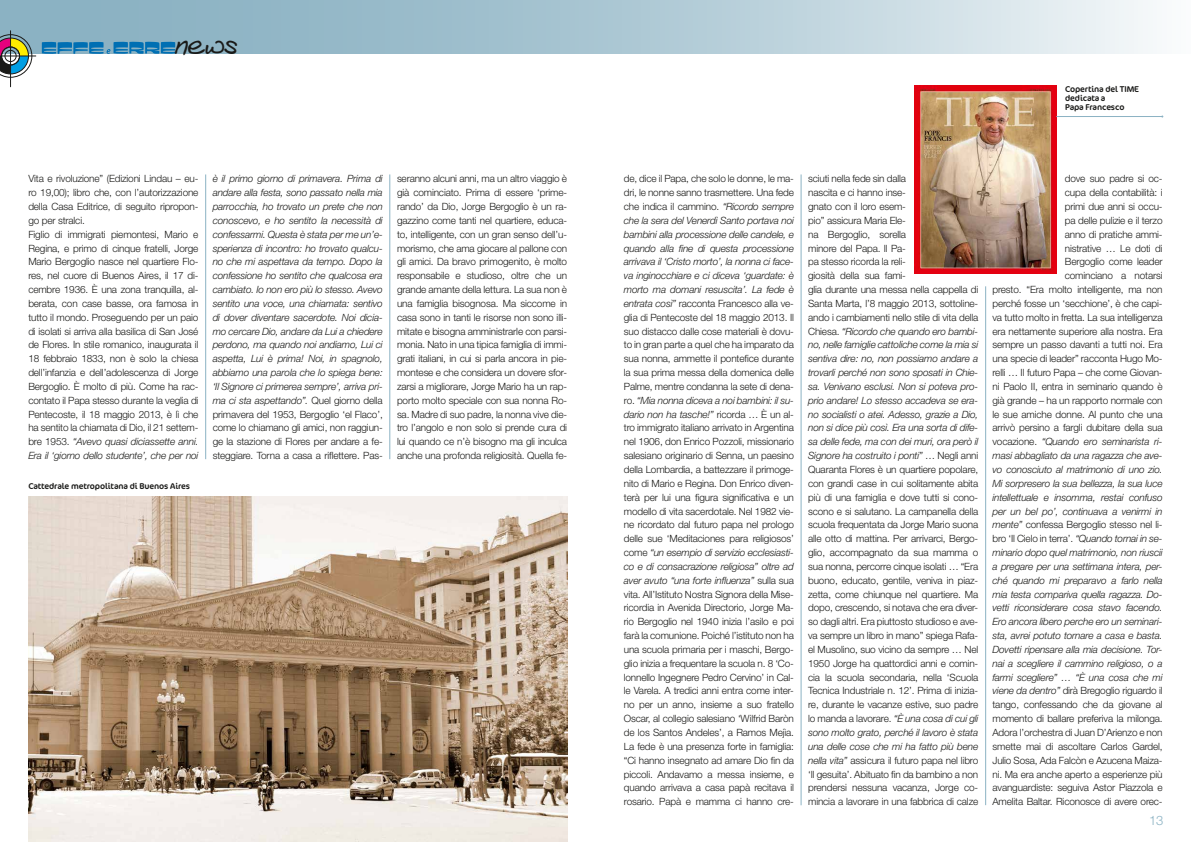
<style>
.page{position:relative;width:1191px;height:842px;background:#fff}
.page>*{position:absolute;margin:0;border:0;box-sizing:border-box;transform-origin:0 0}
.t1{font:38.9px "Beth Hand";color:#1a1a18}
.t2{font:300 13px "Helvetica Neue";color:#8bb2c3}
.t3{font:300 10px/13.8px "Helvetica Neue";letter-spacing:-.015em;color:#1a1a18}
.t4{font:italic 300 10px/13.8px "Helvetica Neue";letter-spacing:-.015em;color:#1a1a18;text-align:justify}
.t5{font:8.5px/9px "Cocon";letter-spacing:-.01em;color:#1a1a18}
.s1{font-style:italic}
.s2{font-style:normal}
</style>
<div class="page">
<svg style="left:0;top:0;width:1153px;height:54px;background:#b0cad6"></svg>
<hr style="left:205px;top:174px;width:1px;height:285px;background:#8bb2c3">
<hr style="left:389px;top:174px;width:1px;height:285px;background:#8bb2c3">
<hr style="left:801px;top:174px;width:1px;height:631px;background:#8bb2c3">
<svg style="left:0;top:34px;width:32px;height:44px"></svg>
<div style="left:1px;top:47px;width:19px;height:18px;border:1px solid #1a1a18;border-radius:50%"></div>
<div style="left:5px;top:50px;width:11px;height:12px;border:1px solid #1a1a18;border-radius:50%"></div>
<hr style="left:10px;top:31px;width:1px;height:56px;background:#1a1a18">
<hr style="left:0;top:56px;width:36px;height:1px;background:#1a1a18">
<svg style="left:42px;top:42px;width:133px;height:12px;background:#3186b8"></svg>
<hr style="left:985px;top:286px;width:1px;height:519px;background:#8bb2c3">
<img style="left:914px;top:85px;width:142px;height:188px">
<img style="left:28px;top:496px;width:539px;height:346px">
<hr style="left:1056px;top:116px;width:106px;height:1px;background:#8bb2c3">
<h1 class="t1" style="left:175px;top:23px;width:64px">news</h1>
<p class="t5" style="left:1065px;top:84px;width:75px">Copertina del TIME dedicata a<br>Papa Francesco</p>
<p class="t3" style="left:28px;top:172px;width:172px">Vita e rivoluzione” (Edizioni Lindau – eu&shy;ro 19,00); libro che, con l’autorizzazione della Casa Editrice, di seguito ripropon&shy;go per stralci.<br>Figlio di immigrati piemontesi, Mario e Regina, e primo di cinque fratelli, Jorge Mario Bergoglio nasce nel quartiere Flo&shy;res, nel cuore di Buenos Aires, il 17 di&shy;cembre 1936. È una zona tranquilla, al&shy;berata, con case basse, ora famosa in tutto il mondo. Proseguendo per un paio di isolati si arriva alla basilica di San José de Flores. In stile romanico, inaugurata il 18 febbraio 1833, non è solo la chiesa dell’infanzia e dell’adolescenza di Jorge Bergoglio. È molto di più. Come ha rac&shy;contato il Papa stesso durante la veglia di Pentecoste, il 18 maggio 2013, è lì che ha sentito la chiamata di Dio, il 21 settem&shy;bre 1953. <span class="s1">“Avevo quasi diciassette anni.<br>Era il ‘giorno dello studente’, che per noi</span></p>
<p class="t4" style="left:213px;top:172px;width:172px">è il primo giorno di primavera. Prima di andare alla festa, sono passato nella mia parrocchia, ho trovato un prete che non conoscevo, e ho sentito la necessità di confessarmi. Questa è stata per me un’e&shy;sperienza di incontro: ho trovato qualcu&shy;no che mi aspettava da tempo. Dopo la confessione ho sentito che qualcosa era cambiato. Io non ero più lo stesso. Avevo sentito una voce, una chiamata: sentivo di dover diventare sacerdote. Noi dicia&shy;mo cercare Dio, andare da Lui a chiedere perdono, ma quando noi andiamo, Lui ci aspetta, Lui è prima! Noi, in spagnolo, abbiamo una parola che lo spiega bene: ‘Il Signore ci primerea sempre’, arriva pri&shy;ma ci sta aspettando”. <span class="s2">Quel giorno della primavera del 1953, Bergoglio ‘el Flaco’, come lo chiamano gli amici, non raggiun&shy;ge la stazione di Flores per andare a fe&shy;steggiare. Torna a casa a riflettere. Pas-</span></p>
<p class="t3" style="left:624px;top:172px;width:172px;text-align:justify">de, dice il Papa, che solo le donne, le ma&shy;dri, le nonne sanno trasmettere. Una fede che indica il cammino. <span class="s1">“Ricordo sempre che la sera del Venerdì Santo portava noi bambini alla processione delle candele, e quando alla fine di questa processione arrivava il ‘Cristo morto’, la nonna ci face&shy;va inginocchiare e ci diceva ‘guardate: è morto ma domani resuscita’. La fede è entrata così”</span> racconta Francesco alla ve&shy;glia di Pentecoste del 18 maggio 2013. Il suo distacco dalle cose materiali è dovu&shy;to in gran parte a quel che ha imparato da sua nonna, ammette il pontefice durante la sua prima messa della domenica delle Palme, mentre condanna la sete di dena&shy;ro. <span class="s1">“Mia nonna diceva a noi bambini: il su&shy;dario non ha tasche!”</span> ricorda … È un al&shy;tro immigrato italiano arrivato in Argentina nel 1906, don Enrico Pozzoli, missionario salesiano originario di Senna, un paesino della Lombardia, a battezzare il primoge&shy;nito di Mario e Regina. Don Enrico diven&shy;terà per lui una figura significativa e un modello di vita sacerdotale. Nel 1982 vie&shy;ne ricordato dal futuro papa nel prologo delle sue ‘Meditaciones para religiosos’ come <span class="s1">“un esempio di servizio ecclesiasti&shy;co e di consacrazione religiosa” oltre ad aver avuto “una forte influenza”</span> sulla sua vita. All’Istituto Nostra Signora della Mise&shy;ricordia in Avenida Directorio, Jorge Ma&shy;rio Bergoglio nel 1940 inizia l’asilo e poi farà la comunione. Poiché l’istituto non ha una scuola primaria per i maschi, Bergo&shy;glio inizia a frequentare la scuola n. 8 ‘Co&shy;lonnello Ingegnere Pedro Cervino’ in Cal&shy;le Varela. A tredici anni entra come inter&shy;no per un anno, insieme a suo fratello Oscar, al collegio salesiano ‘Wilfrid Baròn de los Santos Andeles’, a Ramos Mejìa.<br>La fede è una presenza forte in famiglia: “Ci hanno insegnato ad amare Dio fin da piccoli. Andavamo a messa insieme, e quando arrivava a casa papà recitava il rosario. Papà e mamma ci hanno cre-</p>
<p class="t3" style="left:397px;top:172px;width:172px;text-align:justify">seranno alcuni anni, ma un altro viaggio è già cominciato. Prima di essere ‘prime&shy;rando’ da Dio, Jorge Bergoglio è un ra&shy;gazzino come tanti nel quartiere, educa&shy;to, intelligente, con un gran senso dell’u&shy;morismo, che ama giocare al pallone con gli amici. Da bravo primogenito, è molto responsabile e studioso, oltre che un grande amante della lettura. La sua non è una famiglia bisognosa. Ma siccome in casa sono in tanti le risorse non sono illi&shy;mitate e bisogna amministrarle con parsi&shy;monia. Nato in una tipica famiglia di immi&shy;grati italiani, in cui si parla ancora in pie&shy;montese e che considera un dovere sfor&shy;zarsi a migliorare, Jorge Mario ha un rap&shy;porto molto speciale con sua nonna Ro&shy;sa. Madre di suo padre, la nonna vive die&shy;tro l’angolo e non solo si prende cura di lui quando ce n’è bisogno ma gli inculca anche una profonda religiosità. Quella fe-</p>
<p class="t3" style="left:808px;top:172px;width:172px">sciuti nella fede sin dalla<br>nascita e ci hanno inse-<br>gnato con il loro esem-<br>pio” assicura Maria Ele-<br>na Bergoglio, sorella<br>minore del Papa. Il Pa-<br>pa stesso ricorda la reli-<br>giosità della sua fami-<br>glia durante una messa nella cappella di Santa Marta, l’8 maggio 2013, sottoline&shy;ando i cambiamenti nello stile di vita della Chiesa. <span class="s1">“Ricordo che quando ero bambi&shy;no, nelle famiglie cattoliche come la mia si sentiva dire: no, non possiamo andare a trovarli perché non sono sposati in Chie&shy;sa. Venivano esclusi. Non si poteva pro&shy;prio andare! Lo stesso accadeva se era&shy;no socialisti o atei. Adesso, grazie a Dio, non si dice più così. Era una sorta di dife&shy;sa delle fede, ma con dei muri, ora però il Signore ha costruito i ponti”</span> … Negli anni Quaranta Flores è un quartiere popolare, con grandi case in cui solitamente abita più di una famiglia e dove tutti si cono&shy;scono e si salutano. La campanella della scuola frequentata da Jorge Mario suona alle otto di mattina. Per arrivarci, Bergo&shy;glio, accompagnato da sua mamma o sua nonna, percorre cinque isolati … “Era buono, educato, gentile, veniva in piaz&shy;zetta, come chiunque nel quartiere. Ma dopo, crescendo, si notava che era diver&shy;so dagli altri. Era piuttosto studioso e ave&shy;va sempre un libro in mano” spiega Rafa&shy;el Musolino, suo vicino da sempre … Nel 1950 Jorge ha quattordici anni e comin&shy;cia la scuola secondaria, nella ‘Scuola Tecnica Industriale n. 12’. Prima di inizia&shy;re, durante le vacanze estive, suo padre lo manda a lavorare. <span class="s1">“È una cosa di cui gli sono molto grato, perché il lavoro è stata una delle cose che mi ha fatto più bene nella vita”</span> assicura il futuro papa nel libro ‘Il gesuita’. Abituato fin da bambino a non prendersi nessuna vacanza, Jorge co&shy;mincia a lavorare in una fabbrica di calze</p>
<p class="t3" style="left:992px;top:172px;width:172px;text-align:right">dove suo padre si oc-<br>cupa della contabilità: i<br>primi due anni si occu-<br>pa delle pulizie e il terzo<br>anno di pratiche ammi-<br>nistrative … Le doti di<br>Bergoglio come leader<br>cominciano a notarsi<br>presto. “Era molto intelligente, ma non perché fosse un ‘secchione’, è che capi&shy;va tutto molto in fretta. La sua intelligenza era nettamente superiore alla nostra. Era sempre un passo davanti a tutti noi. Era una specie di leader” racconta Hugo Mo&shy;relli … Il futuro Papa – che come Giovan&shy;ni Paolo II, entra in seminario quando è già grande – ha un rapporto normale con le sue amiche donne. Al punto che una arrivò persino a fargli dubitare della sua vocazione. <span class="s1">“Quando ero seminarista ri&shy;masi abbagliato da una ragazza che ave&shy;vo conosciuto al matrimonio di uno zio.<br>Mi sorpresero la sua bellezza, la sua luce intellettuale e insomma, restai confuso per un bel po’, continuava a venirmi in mente”</span> confessa Bergoglio stesso nel li&shy;bro ‘Il Cielo in terra’. <span class="s1">“Quando tornai in se&shy;minario dopo quel matrimonio, non riuscii a pregare per una settimana intera, per&shy;ché quando mi preparavo a farlo nella mia testa compariva quella ragazza. Do&shy;vetti riconsiderare cosa stavo facendo.<br>Ero ancora libero perche ero un seminari&shy;sta, avrei potuto tornare a casa e basta.<br>Dovetti ripensare alla mia decisione. Tor&shy;nai a scegliere il cammino religioso, o a farmi scegliere” … “È una cosa che mi viene da dentro”</span> dirà Bregoglio riguardo il tango, confessando che da giovane al momento di ballare preferiva la milonga.<br>Adora l’orchestra di Juan D’Arienzo e non smette mai di ascoltare Carlos Gardel, Julio Sosa, Ada Falcòn e Azucena Maiza&shy;ni. Ma era anche aperto a esperienze più avanguardiste: seguiva Astor Piazzola e Amelita Baltar. Riconosce di avere orec-</p>
<p class="t5" style="left:28px;top:482px;width:163px">Cattedrale metropolitana di Buenos Aires</p>
<h2 class="t2" style="left:1149px;top:813px;width:16px">13</h2>
</div>
